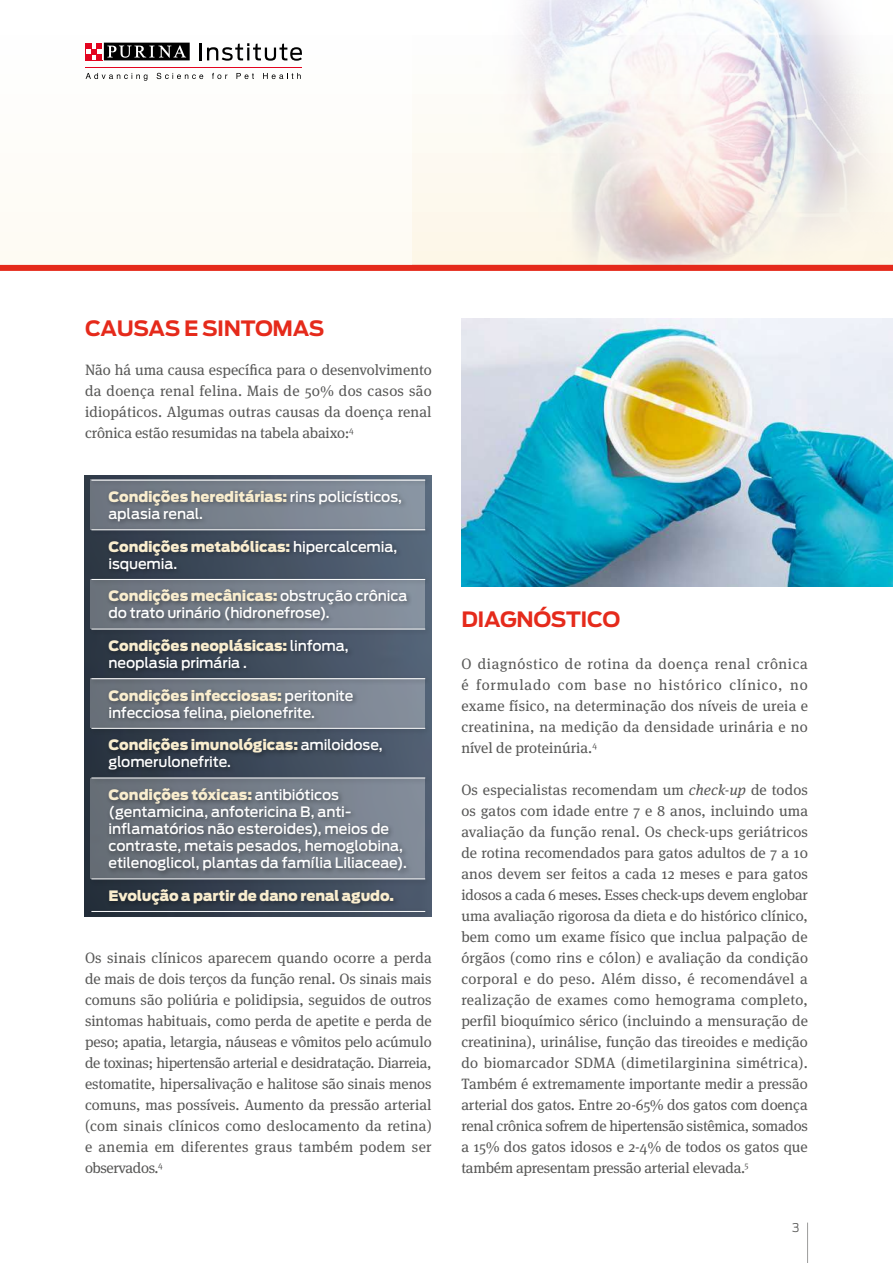
<style>
.page{position:relative;width:893px;height:1263px;background:#fff}
.page>*{position:absolute;margin:0;border:0;box-sizing:border-box;transform-origin:0 0}
.t1{font:700 21px "Antenna";letter-spacing:-.02em;color:#e52a1b}
.t2{font:15px/21px "Meta Serif Pro";color:#575756;text-align:justify}
.t3{font:500 14.25px/17.1px "Antenna";letter-spacing:-.01em;color:#fff}
.t4{font:900 14.25px "Antenna";letter-spacing:-.01em;color:#f9edce}
.t5{font:300 12px "Antenna";color:#575756}
.s1{font-weight:900;color:#f9edce}
.s2{font-style:italic}
</style>
<div class="page">
<div style="left:0;top:36px;width:893px;height:235px;background:#fefbf3"></div>
<hr style="left:85px;top:67px;width:217px;height:1px;background:#e30520">
<svg style="left:200px;top:43px;width:102px;height:18px"></svg>
<svg style="left:85px;top:42px;width:105px;height:19px"></svg>
<div style="left:85px;top:43px;width:19px;height:17px;background:#dedede"></div>
<div style="left:85px;top:43px;width:18px;height:17px;background:#e30520"></div>
<div style="left:104px;top:43px;width:86px;height:17px;background:#000"></div>
<svg style="left:86px;top:43px;width:17px;height:17px"></svg>
<svg style="left:87px;top:44px;width:99px;height:15px"></svg>
<svg style="left:86px;top:73px;width:61px;height:8px"></svg>
<svg style="left:157px;top:73px;width:46px;height:6px"></svg>
<svg style="left:212px;top:73px;width:15px;height:6px"></svg>
<svg style="left:236px;top:73px;width:18px;height:6px"></svg>
<svg style="left:263px;top:73px;width:38px;height:6px"></svg>
<div style="left:0;top:265px;width:893px;height:6px;background:#e52a1b"></div>
<img style="left:412px;top:0;width:481px;height:265px">
<div style="left:88px;top:477px;width:343px;height:441px;background:#000;opacity:.35"></div>
<hr style="left:91px;top:480px;width:334px;height:1px;background:#fff">
<hr style="left:91px;top:529px;width:334px;height:1px;background:#fff">
<hr style="left:91px;top:579px;width:334px;height:1px;background:#fff">
<hr style="left:91px;top:629px;width:334px;height:1px;background:#fff">
<hr style="left:91px;top:678px;width:334px;height:1px;background:#fff">
<hr style="left:91px;top:728px;width:334px;height:1px;background:#fff">
<hr style="left:91px;top:778px;width:334px;height:1px;background:#fff">
<hr style="left:91px;top:878px;width:334px;height:1px;background:#fff">
<hr style="left:91px;top:911px;width:334px;height:1px;background:#fff">
<img style="left:461px;top:319px;width:432px;height:267px">
<hr style="left:807px;top:1222px;width:1px;height:41px;background:#9d9d9c">
<h1 class="t1" style="left:85px;top:315px;width:241px">CAUSAS E SINTOMAS</h1>
<p class="t2" style="left:85px;top:358px;width:348px">Não há uma causa específica para o desenvolvimento da doença renal felina. Mais de 50% dos casos são idiopáticos. Algumas outras causas da doença renal crônica estão resumidas na tabela abaixo:<sup>4</sup></p>
<p class="t3" style="left:108px;top:488px;width:295px"><span class="s1">Condições hereditárias:</span> rins policísticos, aplasia renal.</p>
<p class="t3" style="left:108px;top:538px;width:290px"><span class="s1">Condições metabólicas:</span> hipercalcemia, isquemia.</p>
<p class="t3" style="left:108px;top:588px;width:301px"><span class="s1">Condições mecânicas:</span> obstrução crônica do trato urinário (hidronefrose).</p>
<p class="t3" style="left:108px;top:637px;width:242px"><span class="s1">Condições neoplásicas:</span> linfoma, neoplasia primária .</p>
<p class="t3" style="left:108px;top:687px;width:246px"><span class="s1">Condições infecciosas:</span> peritonite infecciosa felina, pielonefrite.</p>
<p class="t3" style="left:108px;top:736px;width:276px"><span class="s1">Condições imunológicas:</span> amiloidose, glomerulonefrite.</p>
<p class="t3" style="left:108px;top:786px;width:300px"><span class="s1">Condições tóxicas:</span> antibióticos (gentamicina, anfotericina B, anti&shy;inflamatórios não esteroides), meios de contraste, metais pesados, hemoglobina, etilenoglicol, plantas da família Liliaceae).</p>
<p class="t4" style="left:108px;top:887px;width:287px">Evolução a partir de dano renal agudo.</p>
<p class="t2" style="left:85px;top:946px;width:348px">Os sinais clínicos aparecem quando ocorre a perda de mais de dois terços da função renal. Os sinais mais comuns são poliúria e polidipsia, seguidos de outros sintomas habituais, como perda de apetite e perda de peso; apatia, letargia, náuseas e vômitos pelo acúmulo de toxinas; hipertensão arterial e desidratação. Diarreia, estomatite, hipersalivação e halitose são sinais menos comuns, mas possíveis. Aumento da pressão arterial (com sinais clínicos como deslocamento da retina) e anemia em diferentes graus também podem ser observados.<sup>4</sup></p>
<h1 class="t1" style="left:461px;top:606px;width:161px">DIAGNÓSTICO</h1>
<p class="t2" style="left:461px;top:652px;width:348px">O diagnóstico de rotina da doença renal crônica é formulado com base no histórico clínico, no exame físico, na determinação dos níveis de ureia e creatinina, na medição da densidade urinária e no nível de proteinúria.<sup>4</sup></p>
<p class="t2" style="left:461px;top:778px;width:348px">Os especialistas recomendam um <span class="s2">check-up</span> de todos os gatos com idade entre 7 e 8 anos, incluindo uma avaliação da função renal. Os check-ups geriátricos de rotina recomendados para gatos adultos de 7 a 10 anos devem ser feitos a cada 12 meses e para gatos idosos a cada 6 meses. Esses check-ups devem englobar uma avaliação rigorosa da dieta e do histórico clínico, bem como um exame físico que inclua palpação de órgãos (como rins e cólon) e avaliação da condição corporal e do peso. Além disso, é recomendável a realização de exames como hemograma completo, perfil bioquímico sérico (incluindo a mensuração de creatinina), urinálise, função das tireoides e medição do biomarcador SDMA (dimetilarginina simétrica).<br>Também é extremamente importante medir a pressão arterial dos gatos. Entre 20-65% dos gatos com doença renal crônica sofrem de hipertensão sistêmica, somados a 15% dos gatos idosos e 2-4% de todos os gatos que também apresentam pressão arterial elevada.<sup>5</sup></p>
<p class="t5" style="left:792px;top:1220px;width:9px">3</p>
</div>
